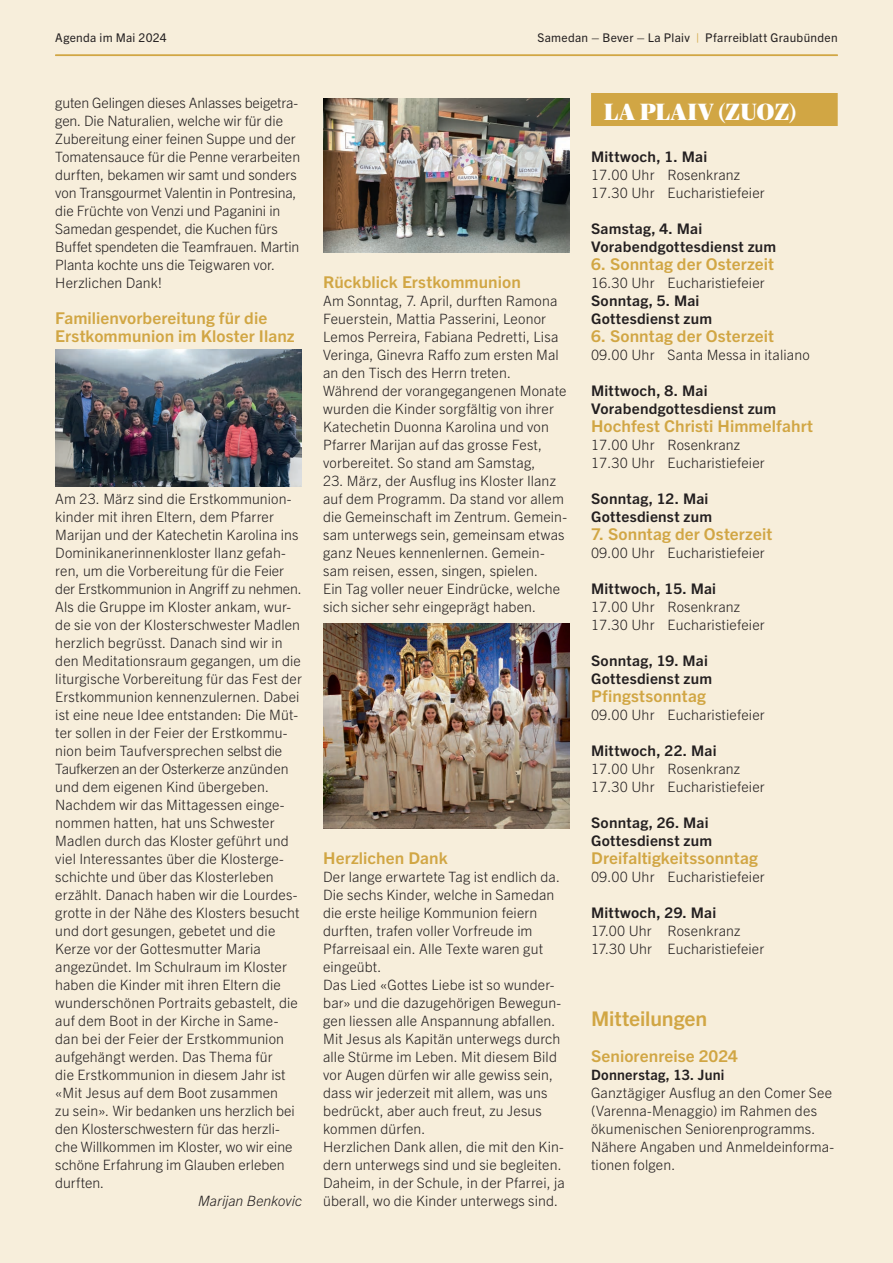
<style>
.page{position:relative;width:893px;height:1263px;background:#f7eedb}
.page>*{position:absolute;margin:0;border:0;box-sizing:border-box;transform-origin:0 0}
.t1{font:900 23.4px "Publico Banner";letter-spacing:.025em;color:#fff}
.t2{font:700 20.25px "Trade Gothic Next LT Pro";letter-spacing:-.005em;color:#d1a644;scale:1.05 1}
.t3{font:700 16.35px/18px "Trade Gothic Next LT Pro";letter-spacing:.005em;color:#d1a644;scale:1.05 1}
.t4{font:700 14.7px/18px "Trade Gothic Next LT Pro";letter-spacing:.015em;color:#231f20;scale:1.05 1}
.t5{font:300 14.25px/18px "Trade Gothic Next LT Pro";letter-spacing:.005em;color:#231f20}
.t6{font:700 14.25px "Trade Gothic Next LT Pro";letter-spacing:.02em;color:#231f20}
.t7{font:italic 300 14.25px "Trade Gothic Next LT Pro";letter-spacing:-.005em;color:#231f20}
.t8{font:12px "Trade Gothic Next LT Pro";letter-spacing:.025em;color:#231f20}
.s1{color:#d1a644}
</style>
<div class="page">
<hr style="left:55px;top:55px;width:783px;height:1px;background:#d1a644">
<img style="left:55px;top:349px;width:247px;height:137px">
<img style="left:323px;top:99px;width:247px;height:153px">
<img style="left:323px;top:623px;width:247px;height:205px">
<div style="left:591px;top:93px;width:247px;height:33px;background:#d1a644"></div>
<p class="t8" style="left:55px;top:30px;width:113px">Agenda im Mai 2024</p>
<p class="t8" style="left:537px;top:30px;width:302px">Samedan – Bever – La Plaiv <span class="s1">|</span> Pfarreiblatt Graubünden</p>
<p class="t5" style="left:55px;top:93px;width:246px">guten Gelingen dieses Anlasses beigetra&shy;gen. Die Naturalien, welche wir für die Zubereitung einer feinen Suppe und der Tomatensauce für die Penne verarbeiten durften, bekamen wir samt und sonders von Transgourmet Valentin in Pontresina, die Früchte von Venzi und Paganini in Samedan gespendet, die Kuchen fürs Buffet spendeten die Teamfrauen. Martin Planta kochte uns die Teigwaren vor.<br>Herzlichen Dank!</p>
<p class="t3" style="left:55px;top:308px;width:229px">Familienvorbereitung für die<br>Erstkommunion im Kloster Ilanz</p>
<p class="t5" style="left:55px;top:489px;width:248px">Am 23. März sind die Erstkommunion&shy;kinder mit ihren Eltern, dem Pfarrer Marijan und der Katechetin Karolina ins Dominikanerinnenkloster Ilanz gefah&shy;ren, um die Vorbereitung für die Feier der Erstkommunion in Angriff zu nehmen.<br>Als die Gruppe im Kloster ankam, wur&shy;de sie von der Klosterschwester Madlen herzlich begrüsst. Danach sind wir in den Meditationsraum gegangen, um die liturgische Vorbereitung für das Fest der Erstkommunion kennenzulernen. Dabei ist eine neue Idee entstanden: Die Müt&shy;ter sollen in der Feier der Erstkommu&shy;nion beim Taufversprechen selbst die Taufkerzen an der Osterkerze anzünden und dem eigenen Kind übergeben.<br>Nachdem wir das Mittagessen einge&shy;nommen hatten, hat uns Schwester Madlen durch das Kloster geführt und viel Interessantes über die Klosterge&shy;schichte und über das Klosterleben erzählt. Danach haben wir die Lourdes&shy;grotte in der Nähe des Klosters besucht und dort gesungen, gebetet und die Kerze vor der Gottesmutter Maria angezündet. Im Schulraum im Kloster haben die Kinder mit ihren Eltern die wunderschönen Portraits gebastelt, die auf dem Boot in der Kirche in Same&shy;dan bei der Feier der Erstkommunion aufgehängt werden. Das Thema für<br>die Erstkommunion in diesem Jahr ist «Mit Jesus auf dem Boot zusammen<br>zu sein». Wir bedanken uns herzlich bei den Klosterschwestern für das herzli&shy;che Willkommen im Kloster, wo wir eine schöne Erfahrung im Glauben erleben durften.</p>
<p class="t7" style="left:198px;top:1191px;width:105px">Marijan Benkovic</p>
<p class="t3" style="left:323px;top:272px;width:190px">Rückblick Erstkommunion</p>
<p class="t5" style="left:323px;top:291px;width:245px">Am Sonntag, 7. April, durften Ramona Feuerstein, Mattia Passerini, Leonor Lemos Perreira, Fabiana Pedretti, Lisa Veringa, Ginevra Raffo zum ersten Mal an den Tisch des Herrn treten.<br>Während der vorangegangenen Monate wurden die Kinder sorgfältig von ihrer Katechetin Duonna Karolina und von Pfarrer Marijan auf das grosse Fest, vorbereitet. So stand am Samstag,</p>
<p class="t5" style="left:323px;top:471px;width:245px">23. März, der Ausflug ins Kloster Ilanz auf dem Programm. Da stand vor allem die Gemeinschaft im Zentrum. Gemein&shy;sam unterwegs sein, gemeinsam etwas ganz Neues kennenlernen. Gemein&shy;sam reisen, essen, singen, spielen.<br>Ein Tag voller neuer Eindrücke, welche sich sicher sehr eingeprägt haben.</p>
<p class="t3" style="left:323px;top:848px;width:120px">Herzlichen Dank</p>
<p class="t5" style="left:323px;top:867px;width:243px">Der lange erwartete Tag ist endlich da.<br>Die sechs Kinder, welche in Samedan die erste heilige Kommunion feiern durften, trafen voller Vorfreude im Pfarreisaal ein. Alle Texte waren gut eingeübt.<br>Das Lied «Gottes Liebe ist so wunder&shy;bar» und die dazugehörigen Bewegun&shy;gen liessen alle Anspannung abfallen.<br>Mit Jesus als Kapitän unterwegs durch alle Stürme im Leben. Mit diesem Bild vor Augen dürfen wir alle gewiss sein, dass wir jederzeit mit allem, was uns bedrückt, aber auch freut, zu Jesus kommen dürfen.<br>Herzlichen Dank allen, die mit den Kin&shy;dern unterwegs sind und sie begleiten.<br>Daheim, in der Schule, in der Pfarrei, ja überall, wo die Kinder unterwegs sind.</p>
<h1 class="t1" style="left:604px;top:99px;width:194px">LA PLAIV (ZUOZ)</h1>
<p class="t4" style="left:591px;top:147px;width:112px">Mittwoch, 1. Mai</p>
<p class="t5" style="left:591px;top:165px;width:175px">17.00 Uhr Rosenkranz<br>17.30 Uhr Eucharistiefeier</p>
<p class="t4" style="left:591px;top:219px;width:178px">Samstag, 4. Mai<br>Vorabendgottesdienst zum</p>
<p class="t3" style="left:591px;top:254px;width:176px">6. Sonntag der Osterzeit</p>
<p class="t5" style="left:591px;top:273px;width:175px">16.30 Uhr Eucharistiefeier</p>
<p class="t4" style="left:591px;top:291px;width:117px">Sonntag, 5. Mai<br>Gottesdienst zum</p>
<p class="t3" style="left:591px;top:326px;width:176px">6. Sonntag der Osterzeit</p>
<p class="t5" style="left:591px;top:345px;width:220px">09.00 Uhr Santa Messa in italiano</p>
<p class="t4" style="left:591px;top:381px;width:178px">Mittwoch, 8. Mai<br>Vorabendgottesdienst zum</p>
<p class="t3" style="left:591px;top:416px;width:213px">Hochfest Christi Himmelfahrt</p>
<p class="t5" style="left:591px;top:435px;width:175px">17.00 Uhr Rosenkranz<br>17.30 Uhr Eucharistiefeier</p>
<p class="t4" style="left:591px;top:489px;width:117px">Sonntag, 12. Mai<br>Gottesdienst zum</p>
<p class="t3" style="left:591px;top:524px;width:174px">7. Sonntag der Osterzeit</p>
<p class="t5" style="left:591px;top:543px;width:175px">09.00 Uhr Eucharistiefeier</p>
<p class="t4" style="left:591px;top:579px;width:121px">Mittwoch, 15. Mai</p>
<p class="t5" style="left:591px;top:597px;width:175px">17.00 Uhr Rosenkranz<br>17.30 Uhr Eucharistiefeier</p>
<p class="t4" style="left:591px;top:651px;width:117px">Sonntag, 19. Mai<br>Gottesdienst zum</p>
<p class="t3" style="left:591px;top:686px;width:111px">Pfingstsonntag</p>
<p class="t5" style="left:591px;top:705px;width:175px">09.00 Uhr Eucharistiefeier</p>
<p class="t4" style="left:591px;top:741px;width:121px">Mittwoch, 22. Mai</p>
<p class="t5" style="left:591px;top:759px;width:175px">17.00 Uhr Rosenkranz<br>17.30 Uhr Eucharistiefeier</p>
<p class="t4" style="left:591px;top:813px;width:117px">Sonntag, 26. Mai<br>Gottesdienst zum</p>
<p class="t3" style="left:591px;top:848px;width:160px">Dreifaltigkeitssonntag</p>
<p class="t5" style="left:591px;top:867px;width:175px">09.00 Uhr Eucharistiefeier</p>
<p class="t4" style="left:591px;top:903px;width:121px">Mittwoch, 29. Mai</p>
<p class="t5" style="left:591px;top:921px;width:175px">17.00 Uhr Rosenkranz<br>17.30 Uhr Eucharistiefeier</p>
<h2 class="t2" style="left:591px;top:1005px;width:112px">Mitteilungen</h2>
<p class="t3" style="left:591px;top:1046px;width:142px">Seniorenreise 2024</p>
<p class="t6" style="left:591px;top:1065px;width:135px">Donnerstag, 13. Juni</p>
<p class="t5" style="left:591px;top:1083px;width:245px">Ganztägiger Ausflug an den Comer See (Varenna-Menaggio) im Rahmen des ökumenischen Seniorenprogramms.<br>Nähere Angaben und Anmeldeinforma&shy;tionen folgen.</p>
</div>
